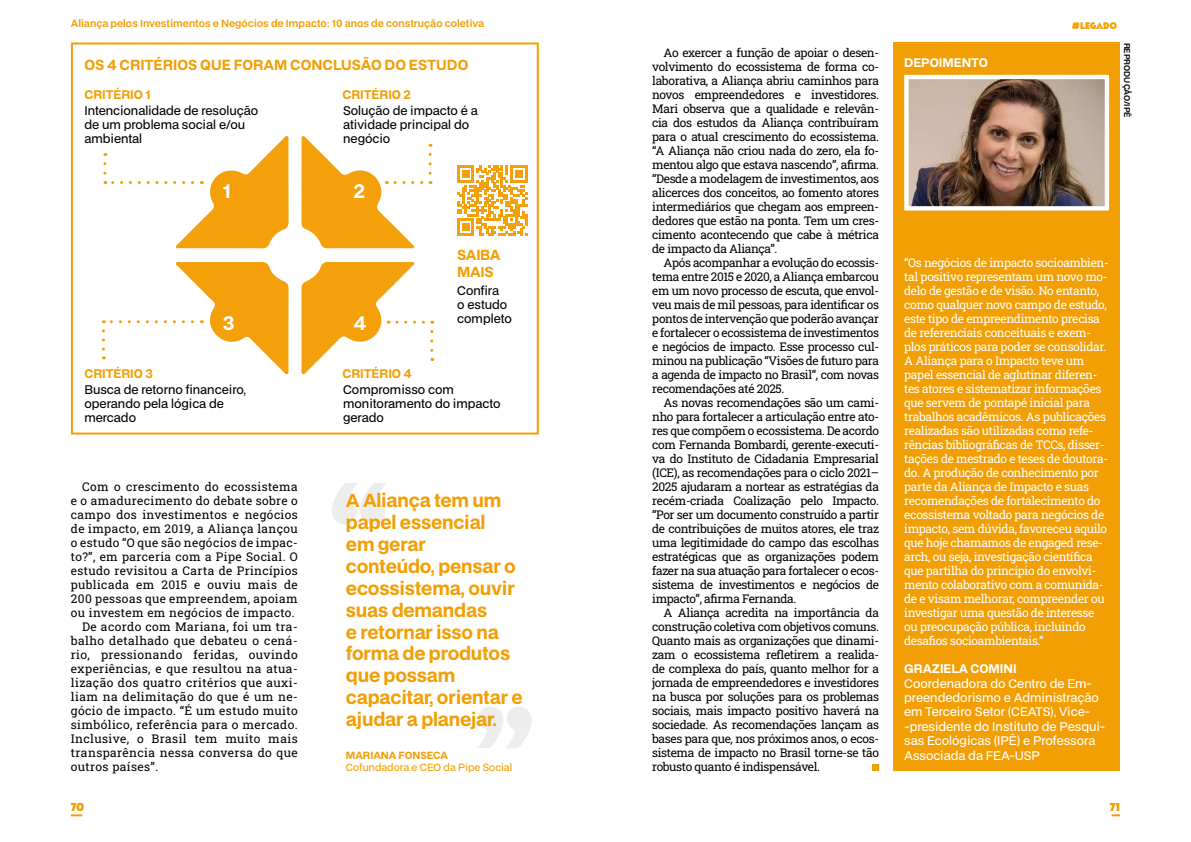
<style>
.page{position:relative;width:1191px;height:842px;background:#fff}
.page>*{position:absolute;margin:0;border:0;box-sizing:border-box;transform-origin:0 0}
.t1{font:700 18.8px "BDO Grotesk";color:#fff}
.t2{font:700 18px/22px "BDO Grotesk";letter-spacing:-.01em;color:#f29f05}
.t3{font:700 14px "BDO Grotesk";letter-spacing:-.005em;color:#f29f05}
.t4{font:700 14px/17px "BDO Grotesk";letter-spacing:-.025em;color:#f29f05}
.t5{font:12px/14px "Roboto Slab";letter-spacing:.03em;color:#000;text-align:justify}
.t6{font:12px/14px "Roboto Slab";letter-spacing:-.03em;color:#fff}
.t7{font:12px/14px "BDO Grotesk";color:#000}
.t8{font:12px/14.4px "BDO Grotesk";color:#fff}
.t9{font:700 12px "BDO Grotesk";letter-spacing:-.005em;color:#f29f05}
.t10{font:700 12px "BDO Grotesk";color:#fff}
.t11{font:12px "Apres Ski Personal Use Only";color:#f29f05}
.t12{font:600 10px "BDO Grotesk";color:#f29f05}
.t13{font:10px "BDO Grotesk";color:#f29f05}
.t14{font:700 10px "BDO Grotesk";letter-spacing:-.005em;color:#f29f05}
.t15{font:10px "Apres Ski Personal Use Only";letter-spacing:-.03em;color:#f3a005}
.t16{font:600 8px "BDO Grotesk";letter-spacing:-.005em;color:#000}
</style>
<div class="page">
<svg style="left:478px;top:707px;width:53px;height:41px"></svg>
<svg style="left:332px;top:483px;width:54px;height:41px"></svg>
<div style="left:71px;top:43px;width:468px;height:392px;border:2px solid #f29f05"></div>
<svg style="left:457px;top:166px;width:70px;height:70px"></svg>
<svg style="left:103px;top:136px;width:186px;height:113px"></svg>
<svg style="left:301px;top:136px;width:130px;height:113px"></svg>
<svg style="left:301px;top:262px;width:132px;height:113px"></svg>
<svg style="left:102px;top:261px;width:187px;height:114px"></svg>
<div style="left:893px;top:43px;width:227px;height:728px;background:#f29f05"></div>
<img style="left:909px;top:80px;width:195px;height:126px">
<div style="left:904px;top:75px;width:205px;height:136px;border:4px solid #fff"></div>
<svg style="left:1111px;top:814px;width:9px;height:2px"></svg>
<svg style="left:71px;top:814px;width:11px;height:2px"></svg>
<div style="left:872px;top:764px;width:7px;height:7px;background:#f29f05"></div>
<p class="t12" style="left:71px;top:15px;width:415px">Aliança pelos Investimentos e Negócios de Impacto: 10 anos de construção coletiva</p>
<p class="t15" style="left:1072px;top:19px;width:47px">#LEGADO</p>
<p class="t3" style="left:84px;top:54px;width:385px">OS 4 CRITÉRIOS QUE FORAM CONCLUSÃO DO ESTUDO</p>
<p class="t9" style="left:84px;top:86px;width:68px">CRITÉRIO 1</p>
<p class="t9" style="left:342px;top:86px;width:70px">CRITÉRIO 2</p>
<p class="t7" style="left:84px;top:102px;width:175px">Intencionalidade de resolução de um problema social e/ou ambiental</p>
<p class="t7" style="left:343px;top:102px;width:136px">Solução de impacto é a atividade principal do negócio</p>
<p class="t9" style="left:84px;top:364px;width:70px">CRITÉRIO 3</p>
<h1 class="t1" style="left:223px;top:176px;width:10px">1</h1>
<h1 class="t1" style="left:353px;top:176px;width:13px">2</h1>
<h1 class="t1" style="left:223px;top:309px;width:13px">3</h1>
<h1 class="t1" style="left:353px;top:309px;width:14px">4</h1>
<p class="t9" style="left:342px;top:364px;width:71px">CRITÉRIO 4</p>
<p class="t4" style="left:457px;top:245px;width:45px">SAIBA<br>MAIS</p>
<p class="t7" style="left:457px;top:282px;width:56px">Confira<br>o estudo completo</p>
<p class="t7" style="left:84px;top:381px;width:163px">Busca de retorno financeiro, operando pela lógica de mercado</p>
<p class="t7" style="left:343px;top:381px;width:159px">Compromisso com monitoramento do impacto gerado</p>
<p class="t5" style="left:82px;top:479px;width:217px">Com o crescimento do ecossistema</p>
<p class="t5" style="left:71px;top:493px;width:228px">e o amadurecimento do debate sobre o</p>
<p class="t5" style="left:71px;top:507px;width:228px">campo dos investimentos e negócios</p>
<p class="t5" style="left:71px;top:521px;width:228px">de impacto, em 2019, a Aliança lançou</p>
<p class="t5" style="left:71px;top:535px;width:228px">o estudo “O que são negócios de impac-</p>
<p class="t5" style="left:71px;top:549px;width:228px">to?”, em parceria com a Pipe Social. O</p>
<p class="t5" style="left:71px;top:563px;width:228px">estudo revisitou a Carta de Princípios</p>
<p class="t5" style="left:71px;top:577px;width:228px">publicada em 2015 e ouviu mais de</p>
<p class="t5" style="left:71px;top:591px;width:228px">200 pessoas que empreendem, apoiam</p>
<p class="t5" style="left:71px;top:605px;width:225px">ou investem em negócios de impacto.</p>
<p class="t5" style="left:82px;top:619px;width:217px">De acordo com Mariana, foi um tra-</p>
<p class="t5" style="left:71px;top:633px;width:228px">balho detalhado que debateu o cená-</p>
<p class="t5" style="left:71px;top:647px;width:228px">rio, pressionando feridas, ouvindo</p>
<p class="t5" style="left:71px;top:661px;width:228px">experiências, e que resultou na atua-</p>
<p class="t5" style="left:71px;top:675px;width:228px">lização dos quatro critérios que auxi-</p>
<p class="t5" style="left:71px;top:689px;width:228px">liam na delimitação do que é um ne-</p>
<p class="t5" style="left:71px;top:703px;width:228px">gócio de impacto. “É um estudo muito</p>
<p class="t5" style="left:71px;top:717px;width:228px">simbólico, referência para o mercado.</p>
<p class="t5" style="left:71px;top:731px;width:228px">Inclusive, o Brasil tem muito mais</p>
<p class="t5" style="left:71px;top:745px;width:228px">transparência nessa conversa do que</p>
<p class="t5" style="left:71px;top:759px;width:89px">outros países”.</p>
<h2 class="t2" style="left:346px;top:488px;width:178px">A Aliança tem um papel essencial<br>em gerar<br>conteúdo, pensar o ecossistema, ouvir suas demandas<br>e retornar isso na forma de produtos que possam capacitar, orientar e ajudar a planejar.</h2>
<p class="t14" style="left:346px;top:748px;width:104px">MARIANA FONSECA</p>
<p class="t13" style="left:346px;top:760px;width:168px">Cofundadora e CEO da Pipe Social</p>
<p class="t5" style="left:652px;top:45px;width:228px;text-indent:11px">Ao exercer a função de apoiar o desen&shy;volvimento do ecossistema de forma co&shy;laborativa, a Aliança abriu caminhos para novos empreendedores e investidores.<br>Mari observa que a qualidade e relevân&shy;cia dos estudos da Aliança contribuíram para o atual crescimento do ecossistema. “A Aliança não criou nada do zero, ela fo&shy;mentou algo que estava nascendo”, afirma. “Desde a modelagem de investimentos, aos alicerces dos conceitos, ao fomento atores intermediários que chegam aos empreen&shy;dedores que estão na ponta. Tem um cres&shy;cimento acontecendo que cabe à métrica de impacto da Aliança”.</p>
<p class="t5" style="left:652px;top:255px;width:228px;text-indent:11px">Após acompanhar a evolução do ecossis&shy;tema entre 2015 e 2020, a Aliança embarcou em um novo processo de escuta, que envol&shy;veu mais de mil pessoas, para identificar os pontos de intervenção que poderão avançar e fortalecer o ecossistema de investimentos e negócios de impacto. Esse processo cul&shy;minou na publicação “Visões de futuro para a agenda de impacto no Brasil”, com novas recomendações até 2025.</p>
<p class="t5" style="left:652px;top:395px;width:228px;text-indent:11px">As novas recomendações são um cami&shy;nho para fortalecer a articulação entre ato&shy;res que compõem o ecossistema. De acordo com Fernanda Bombardi, gerente-executi&shy;va do Instituto de Cidadania Empresarial (ICE), as recomendações para o ciclo 2021– 2025 ajudaram a nortear as estratégias da recém-criada Coalização pelo Impacto. “Por ser um documento construído a partir de contribuições de muitos atores, ele traz uma legitimidade do campo das escolhas estratégicas que as organizações podem fazer na sua atuação para fortalecer o ecos&shy;sistema de investimentos e negócios de impacto”, afirma Fernanda.</p>
<p class="t5" style="left:652px;top:605px;width:228px;text-indent:11px">A Aliança acredita na importância da construção coletiva com objetivos comuns.<br>Quanto mais as organizações que dinami&shy;zam o ecossistema refletirem a realida&shy;de complexa do país, quanto melhor for a jornada de empreendedores e investidores na busca por soluções para os problemas sociais, mais impacto positivo haverá na sociedade. As recomendações lançam as bases para que, nos próximos anos, o ecos&shy;sistema de impacto no Brasil torne-se tão robusto quanto é indispensável.</p>
<p class="t10" style="left:904px;top:53px;width:85px">DEPOIMENTO</p>
<p class="t16" style="left:1133px;top:43px;width:77px;rotate:90deg">REPRODUÇÃO/IPÊ</p>
<p class="t6" style="left:904px;top:255px;width:206px">“Os negócios de impacto socioambien&shy;tal positivo representam um novo mo&shy;delo de gestão e de visão. No entanto, como qualquer novo campo de estudo, este tipo de empreendimento precisa de referenciais conceituais e exem&shy;plos práticos para poder se consolidar.<br>A Aliança para o Impacto teve um papel essencial de aglutinar diferen&shy;tes atores e sistematizar informações que servem de pontapé inicial para trabalhos acadêmicos. As publicações realizadas são utilizadas como refe&shy;rências bibliográficas de TCCs, disser&shy;tações de mestrado e teses de doutora&shy;do. A produção de conhecimento por parte da Aliança de Impacto e suas recomendações de fortalecimento do ecossistema voltado para negócios de impacto, sem dúvida, favoreceu aquilo que hoje chamamos de engaged rese&shy;arch, ou seja, investigação científica que partilha do princípio do envolvi&shy;mento colaborativo com a comunida&shy;de e visam melhorar, compreender ou investigar uma questão de interesse ou preocupação pública, incluindo desafios socioambientais.”</p>
<p class="t10" style="left:904px;top:659px;width:114px">GRAZIELA COMINI</p>
<p class="t8" style="left:904px;top:675px;width:203px">Coordenadora do Centro de Em&shy;preendedorismo e Administração em Terceiro Setor (CEATS), Vice--presidente do Instituto de Pesqui&shy;sas Ecológicas (IPÊ) e Professora<br>Associada da FEA-USP</p>
<p class="t11" style="left:71px;top:799px;width:15px">70</p>
<p class="t11" style="left:1109px;top:799px;width:12px">71</p>
</div>
